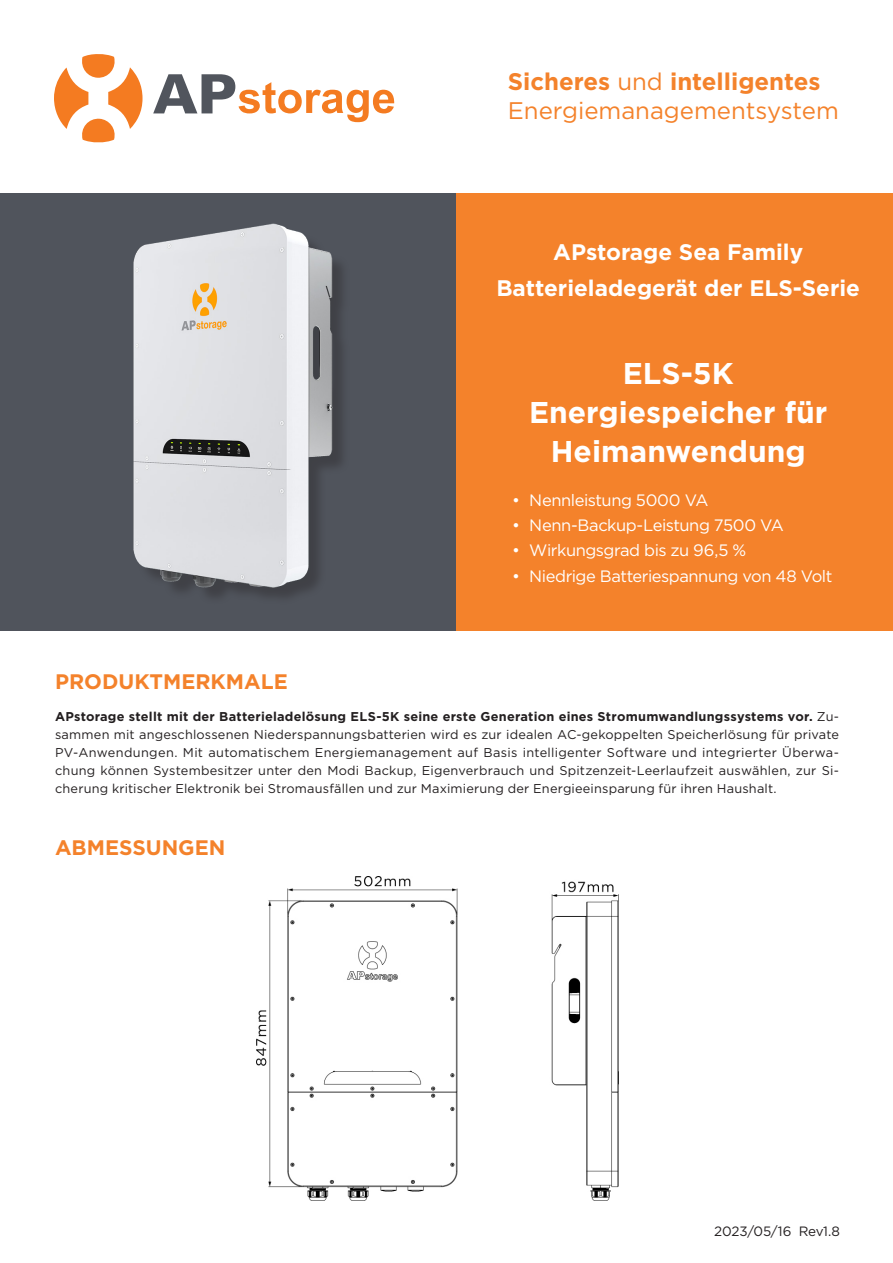
<style>
.page{position:relative;width:893px;height:1263px;background:#fff}
.page>*{position:absolute;margin:0;border:0;box-sizing:border-box;transform-origin:0 0}
.t1{font:700 30px/39px "Gotham";color:#fff;text-align:center}
.t2{font:24px/28.8px "Gotham";color:#f4822b}
.t3{font:700 22.5px "Gotham";color:#fff}
.t4{font:700 21px "Gotham";color:#f4822b}
.t5{font:16.5px "Gotham";letter-spacing:-.03em;color:#fff}
.t6{font:13.5px "Gotham";letter-spacing:-.015em;color:#231f20}
.t7{font:12.75px/18px "Gotham";letter-spacing:.015em;color:#231f20;text-align:justify}
.s1{font-weight:700}
</style>
<div class="page">
<div style="left:455px;top:193px;width:438px;height:438px;background:#f4822b"></div>
<svg style="left:153px;top:74px;width:241px;height:48px"></svg>
<svg style="left:54px;top:54px;width:89px;height:89px"></svg>
<img style="left:256px;top:877px;width:363px;height:324px">
<div style="left:0;top:193px;width:455px;height:438px;background:#50545c"></div>
<img style="left:133px;top:223px;width:210px;height:375px">
<p class="t2" style="left:508px;top:67px;width:333px"><span class="s1">Sicheres</span> und <span class="s1">intelligentes<br></span>Energiemanagementsystem</p>
<p class="t3" style="left:553px;top:237px;width:251px">APstorage Sea Family</p>
<p class="t3" style="left:496px;top:273px;width:365px">Batterieladegerät der ELS-Serie</p>
<p class="t1" style="left:623px;top:354px;width:112px">ELS-5K</p>
<p class="t1" style="left:529px;top:393px;width:300px">Energiespeicher für<br>Heimanwendung</p>
<p class="t4" style="left:55px;top:668px;width:234px">PRODUKTMERKMALE</p>
<p class="t5" style="left:512px;top:489px;width:198px">• Nennleistung 5000 VA</p>
<p class="t5" style="left:512px;top:515px;width:273px">• Nenn-Backup-Leistung 7500 VA</p>
<p class="t5" style="left:512px;top:540px;width:235px">• Wirkungsgrad bis zu 96,5 %</p>
<p class="t5" style="left:512px;top:565px;width:322px">• Niedrige Batteriespannung von 48 Volt</p>
<p class="t7" style="left:55px;top:707px;width:785px"><span class="s1">APstorage stellt mit der Batterieladelösung ELS-5K seine erste Generation eines Stromumwandlungssystems vor.</span> Zu&shy;sammen mit angeschlossenen Niederspannungsbatterien wird es zur idealen AC-gekoppelten Speicherlösung für private PV-Anwendungen. Mit automatischem Energiemanagement auf Basis intelligenter Software und integrierter Überwa&shy;chung können Systembesitzer unter den Modi Backup, Eigenverbrauch und Spitzenzeit-Leerlaufzeit auswählen, zur Si&shy;cherung kritischer Elektronik bei Stromausfällen und zur Maximierung der Energieeinsparung für ihren Haushalt.</p>
<p class="t4" style="left:55px;top:834px;width:172px">ABMESSUNGEN</p>
<p class="t6" style="left:714px;top:1223px;width:127px">2023/05/16 Rev1.8</p>
</div>
